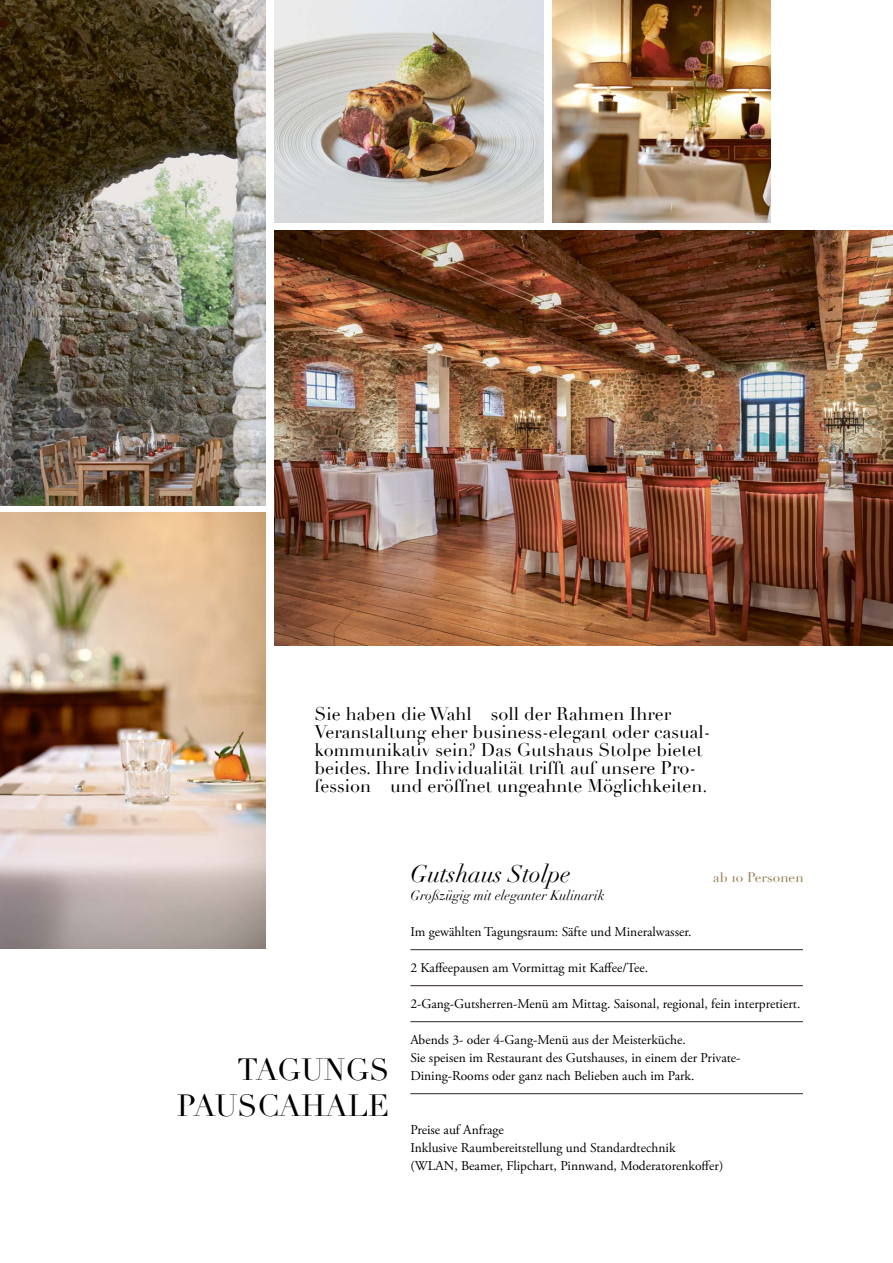
<style>
.page{position:relative;width:893px;height:1263px;background:#fff}
.page>*{position:absolute;margin:0;border:0;box-sizing:border-box;transform-origin:0 0}
.t1{font:30px/36px "Didot";color:#000;text-align:right}
.t2{font:italic 24px "Didot";color:#000}
.t3{font:18px/18px "Didot";color:#000}
.t4{font:13.5px/18px "Adobe Garamond Pro";color:#000}
.t5{font:italic 13.5px "Didot";color:#000}
.t6{font:13.5px "Didot";color:#958050}
</style>
<div class="page">
<hr style="left:410px;top:949px;width:393px;height:1px;background:#30262e">
<hr style="left:410px;top:985px;width:393px;height:1px;background:#30262e">
<hr style="left:410px;top:1021px;width:393px;height:1px;background:#30262e">
<hr style="left:410px;top:1093px;width:393px;height:1px;background:#30262e">
<img style="left:552px;top:0;width:219px;height:222px">
<img style="left:0;top:0;width:266px;height:505px">
<img style="left:274px;top:231px;width:619px;height:415px">
<img style="left:274px;top:0;width:270px;height:222px">
<img style="left:0;top:513px;width:266px;height:435px">
<p class="t3" style="left:314px;top:705px;width:394px">Sie haben die Wahl – soll der Rahmen Ihrer Veranstaltung eher business- elegant oder casual&shy;kommunikativ sein? Das Gutshaus Stolpe bietet beides. Ihre Individualität trifft auf unsere Pro&shy;fession – und eröffnet ungeahnte Möglichkeiten.</p>
<h1 class="t1" style="left:177px;top:1052px;width:214px">TAGUNGS<br>PAUSCAHALE</h1>
<h2 class="t2" style="left:410px;top:859px;width:162px">Gutshaus Stolpe</h2>
<p class="t5" style="left:410px;top:887px;width:196px">Großzügig mit eleganter Kulinarik</p>
<p class="t4" style="left:410px;top:923px;width:283px">Im gewählten Tagungsraum: Säfte und Mineralwasser.</p>
<p class="t4" style="left:410px;top:959px;width:239px">2 Kaffeepausen am Vormittag mit Kaffee/Tee.</p>
<p class="t4" style="left:410px;top:995px;width:392px">2-Gang-Gutsherren-Menü am Mittag. Saisonal, regional, fein interpretiert.</p>
<p class="t4" style="left:410px;top:1031px;width:332px">Abends 3- oder 4-Gang-Menü aus der Meisterküche.<br>Sie speisen im Restaurant des Gutshauses, in einem der Private-<br>Dining-Rooms oder ganz nach Belieben auch im Park.</p>
<p class="t6" style="left:713px;top:869px;width:92px">ab 10 Personen</p>
<p class="t4" style="left:410px;top:1121px;width:314px">Preise auf Anfrage<br>Inklusive Raumbereitstellung und Standardtechnik (WLAN, Beamer, Flipchart, Pinnwand, Moderatorenkoffer)</p>
</div>
